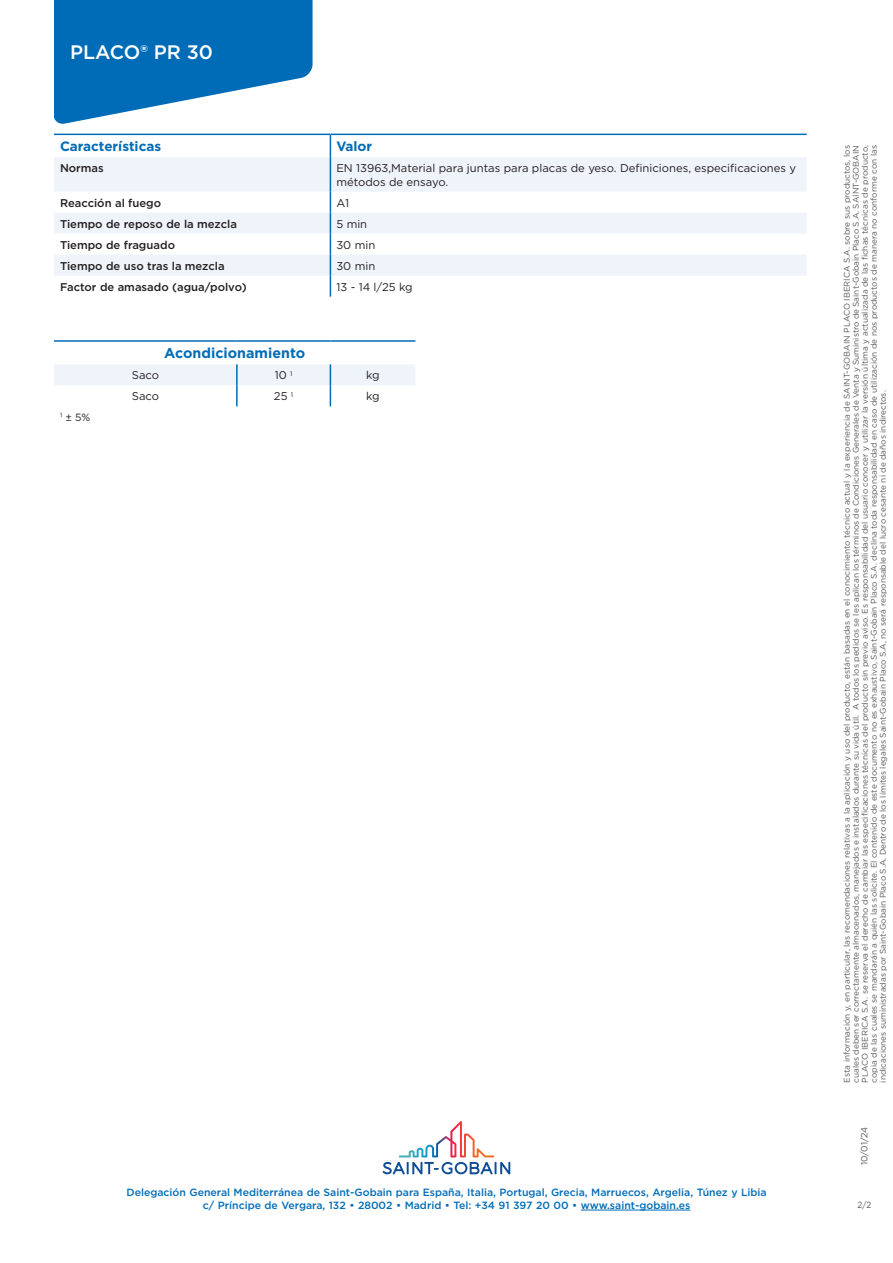
<style>
.page{position:relative;width:893px;height:1263px;background:#fff}
.page>*{position:absolute;margin:0;border:0;box-sizing:border-box;transform-origin:0 0}
.Product_Name_2{font:500 19.5px "Gotham";color:#fff}
.column_header_1_colu{font:700 14.25px "Gotham";color:#006cb7}
.column_header_column{font:700 13.5px "Gotham";color:#006cb7}
.column_2{font:11.25px/13.5px "Gotham";color:#231f20}
.column_1{font:500 11.25px "Gotham";color:#231f20}
.column_1-2{font:11.25px "Gotham";color:#231f20}
.column_3{font:11.25px "Gotham";color:#231f20}
.t1{font:500 10.5px/12.6px "Gotham";color:#006cb7;text-align:center}
.footnote{font:10.5px "Gotham";color:#231f20}
.t2{font:9px "Gotham";color:#57585a}
.t3{font:9px "Gotham";color:#57585a;scale:.9 1}
.t4{font:8.25px/9px "Gotham";color:#57585a;text-align:justify}
</style>
<div class="page">
<svg style="left:54px;top:0;width:259px;height:124px"></svg>
<hr style="left:581px;top:1210px;width:109px;height:1px;background:#006cb7">
<svg style="left:383px;top:1121px;width:127px;height:53px"></svg>
<svg style="left:54px;top:157px;width:753px;height:119px;fill:#eff3fa"></svg>
<hr style="left:54px;top:134px;width:276px;height:1px;background:#006cb7">
<hr style="left:330px;top:134px;width:477px;height:1px;background:#006cb7">
<svg style="left:330px;top:135px;width:1px;height:22px"></svg>
<hr style="left:330px;top:157px;width:1px;height:35px;background:#006cb7">
<svg style="left:330px;top:192px;width:1px;height:105px"></svg>
<hr style="left:54px;top:340px;width:183px;height:2px;background:#006cb7">
<hr style="left:237px;top:340px;width:93px;height:2px;background:#006cb7">
<hr style="left:330px;top:340px;width:85px;height:2px;background:#006cb7">
<svg style="left:54px;top:364px;width:361px;height:42px"></svg>
<p class="Product_Name_2" style="left:70px;top:39px;width:144px">PLACO® PR 30</p>
<p class="column_header_column" style="left:60px;top:137px;width:103px">Características</p>
<p class="column_header_column" style="left:336px;top:137px;width:37px">Valor</p>
<p class="column_1" style="left:60px;top:161px;width:45px">Normas</p>
<p class="column_2" style="left:336px;top:161px;width:461px">EN 13963,Material para juntas para placas de yeso. Definiciones, especificaciones y métodos de ensayo.</p>
<p class="column_1" style="left:60px;top:195px;width:103px">Reacción al fuego</p>
<p class="column_2" style="left:336px;top:196px;width:14px">A1</p>
<p class="column_1" style="left:60px;top:216px;width:178px">Tiempo de reposo de la mezcla</p>
<p class="column_2" style="left:336px;top:217px;width:32px">5 min</p>
<p class="column_1" style="left:60px;top:237px;width:117px">Tiempo de fraguado</p>
<p class="column_2" style="left:336px;top:238px;width:40px">30 min</p>
<p class="column_1" style="left:60px;top:258px;width:166px">Tiempo de uso tras la mezcla</p>
<p class="column_2" style="left:336px;top:259px;width:40px">30 min</p>
<p class="column_1" style="left:60px;top:279px;width:188px">Factor de amasado (agua/polvo)</p>
<p class="column_2" style="left:336px;top:280px;width:78px">13 - 14 l/25 kg</p>
<p class="column_header_1_colu" style="left:164px;top:344px;width:142px">Acondicionamiento</p>
<p class="footnote" style="left:60px;top:410px;width:32px"><sup>1</sup> ± 5%</p>
<p class="column_1-2" style="left:132px;top:368px;width:29px">Saco</p>
<p class="column_2" style="left:275px;top:368px;width:19px">10 <sup>1</sup></p>
<p class="column_3" style="left:366px;top:368px;width:15px">kg</p>
<p class="column_1-2" style="left:132px;top:389px;width:29px">Saco</p>
<p class="column_2" style="left:274px;top:389px;width:21px">25 <sup>1</sup></p>
<p class="column_3" style="left:366px;top:389px;width:15px">kg</p>
<p class="t1" style="left:127px;top:1186px;width:642px">Delegación General Mediterránea de Saint-Gobain para España, Italia, Portugal, Grecia, Marruecos, Argelia, Túnez y Libia c/ Príncipe de Vergara, 132 • 28002 • Madrid • Tel: +34 91 397 20 00 • www.saint-gobain.es</p>
<p class="t4" style="left:842px;top:1082px;width:939px;rotate:-90deg">Esta información y, en particular, las recomendaciones relativas a la aplicación y uso del producto, están basadas en el conocimiento técnico actual y la experiencia de SAINT-GOBAIN PLACO IBERICA S.A. sobre sus productos, los cuales deben ser correctamente almacenados, manejados e instalados durante su vida útil. A todos los pedidos se les aplican los términos de Condiciones Generales de Venta y Suministro de Saint-Gobain Placo S.A. SAINT-GOBAIN PLACO IBERICA S.A. se reserva el derecho de cambiar las especificaciones técnicas del producto sin previo aviso. Es responsabilidad del usuario conocer y utilizar la versión última y actualizada de las fichas técnicas de producto, copia de las cuales se mandarán a quién las solicite. El contenido de este documento no es exhaustivo, Saint-Gobain Placo S.A. declina toda responsabilidad en caso de utilización de nos productos de manera no conforme con las indicaciones suministradas por Saint-Gobain Placo S.A. Dentro de los límites legales Saint-Gobain Placo S.A, no será responsable del lucro cesante ni de daños indirectos.</p>
<p class="t2" style="left:858px;top:1165px;width:40px;rotate:-90deg">10/01/24</p>
<p class="t3" style="left:858px;top:1199px;width:17px">2/2</p>
</div>
